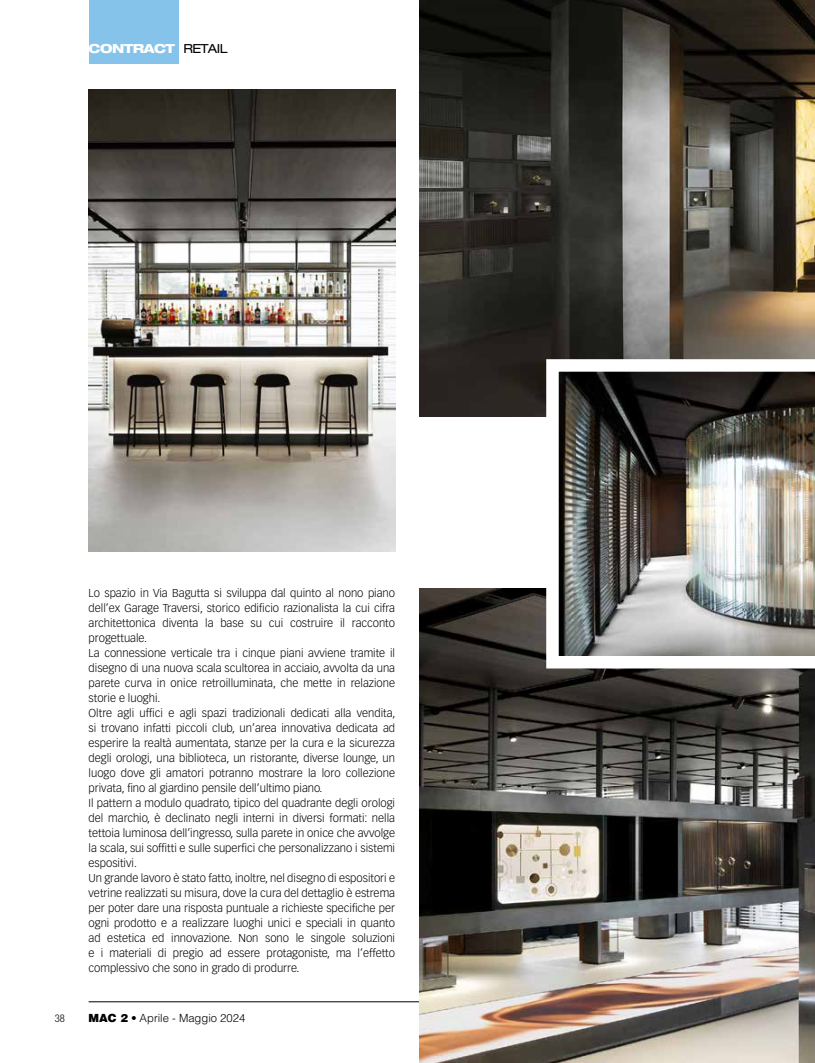
<style>
.page{position:relative;width:815px;height:1063px;background:#fff}
.page>*{position:absolute;margin:0;border:0;box-sizing:border-box;transform-origin:0 0}
.t1{font:800 expanded 12.5px "Helvetica Neue LT Std";letter-spacing:-.04em;color:#fff}
.t2{font:300 11.25px/15px "Vectora LT Std";color:#000}
.t3{font:300 11.25px "Helvetica LT Std";color:#000}
.t4{font:300 condensed 10.62px "Helvetica Neue LT Std";color:#000}
.s1{font-weight:400;color:#000}
.s2{font-weight:900}
.s3{font-family:"Vectora LT Std"}
</style>
<div class="page">
<hr style="left:89px;top:1001px;width:726px;height:1px;background:#000">
<div style="left:89px;top:0;width:89px;height:63px;background:#86c3eb"></div>
<img style="left:420px;top:588px;width:395px;height:475px">
<img style="left:420px;top:0;width:395px;height:417px">
<img style="left:89px;top:89px;width:306px;height:463px">
<img style="left:540px;top:353px;width:275px;height:322px">
<p class="t1" style="left:89px;top:41px;width:141px">CONTRACT <span class="s1">RETAIL</span></p>
<p class="t2" style="left:89px;top:585px;width:308px">Lo spazio in Via Bagutta si sviluppa dal quinto al nono piano dell’ex Garage Traversi, storico edificio razionalista la cui cifra architettonica diventa la base su cui costruire il racconto progettuale.<br>La connessione verticale tra i cinque piani avviene tramite il disegno di una nuova scala scultorea in acciaio, avvolta da una parete curva in onice retroilluminata, che mette in relazione storie e luoghi.<br>Oltre agli uffici e agli spazi tradizionali dedicati alla vendita, si trovano infatti piccoli club, un’area innovativa dedicata ad esperire la realtà aumentata, stanze per la cura e la sicurezza degli orologi, una biblioteca, un ristorante, diverse lounge, un luogo dove gli amatori potranno mostrare la loro collezione privata, fino al giardino pensile dell’ultimo piano.<br>Il pattern a modulo quadrato, tipico del quadrante degli orologi del marchio, è declinato negli interni in diversi formati: nella tettoia luminosa dell’ingresso, sulla parete in onice che avvolge la scala, sui soffitti e sulle superfici che personalizzano i sistemi espositivi.<br>Un grande lavoro è stato fatto, inoltre, nel disegno di espositori e vetrine realizzati su misura, dove la cura del dettaglio è estrema per poter dare una risposta puntuale a richieste specifiche per ogni prodotto e a realizzare luoghi unici e speciali in quanto ad estetica ed innovazione. Non sono le singole soluzioni e i materiali di pregio ad essere protagoniste, ma l’effetto complessivo che sono in grado di produrre.</p>
<p class="t4" style="left:55px;top:1012px;width:11px">38</p>
<p class="t3" style="left:89px;top:1011px;width:158px"><span class="s2">MAC 2</span> <span class="s3">•</span> Aprile - Maggio 2024</p>
</div>
